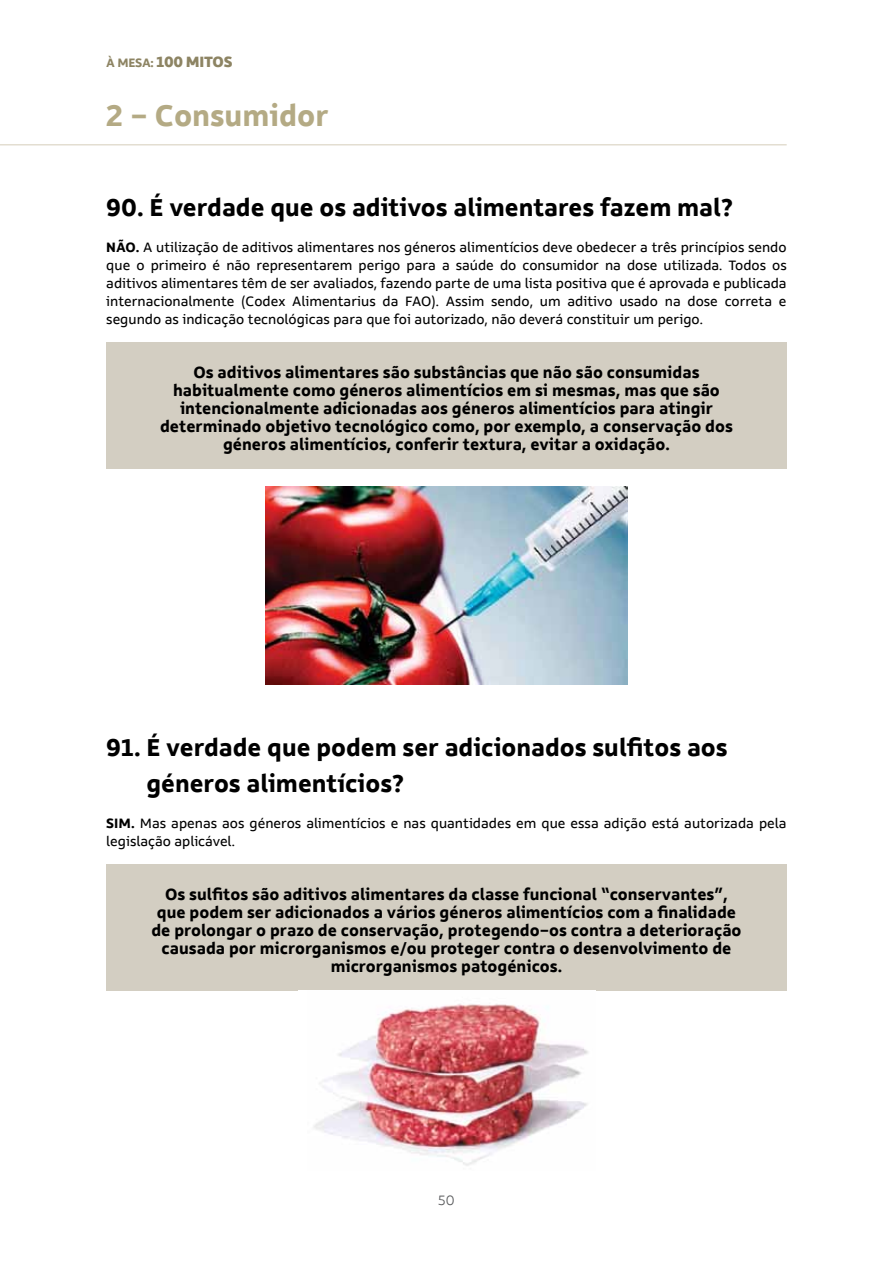
<style>
.page{position:relative;width:893px;height:1263px;background:#fff}
.page>*{position:absolute;margin:0;border:0;box-sizing:border-box;transform-origin:0 0}
.t1{font:700 33px "Rehn";color:#b4aa84}
.t2{font:700 27px/36px "Rehn";color:#000}
.t3{font:700 18px/18px "Rehn";color:#000;text-align:center}
.t4{font:800 16.5px "Rehn";letter-spacing:-.02em;color:#8d8463}
.t5{font:15px/18px "Rehn";color:#000;text-align:justify}
.t6{font:300 15px "Rehn";color:#58595b}
.s1{font-weight:700;font-size:13.5px}
.s2{font-weight:700}
</style>
<div class="page">
<div style="left:106px;top:342px;width:681px;height:126px;background:#d3cec2"></div>
<div style="left:106px;top:864px;width:681px;height:126px;background:#d3cec2"></div>
<img style="left:314px;top:1004px;width:274px;height:162px">
<img style="left:266px;top:486px;width:361px;height:198px">
<hr style="left:0;top:144px;width:787px;height:2px;background:#e3ded1">
<p class="t4" style="left:106px;top:50px;width:128px"><span class="s1">À MESA:</span> 100 MITOS</p>
<h1 class="t1" style="left:106px;top:93px;width:224px">2 - Consumidor</h1>
<h2 class="t2" style="left:106px;top:189px;width:628px">90. É verdade que os aditivos alimentares fazem mal?</h2>
<p class="t5" style="left:106px;top:238px;width:682px"><span class="s2">NÃO.</span> A utilização de aditivos alimentares nos géneros alimentícios deve obedecer a três princípios sendo que o primeiro é não representarem perigo para a saúde do consumidor na dose utilizada. Todos os aditivos alimentares têm de ser avaliados, fazendo parte de uma lista positiva que é aprovada e publicada internacionalmente (Codex Alimentarius da FAO). Assim sendo, um aditivo usado na dose correta e segundo as indicação tecnológicas para que foi autorizado, não deverá constituir um perigo.</p>
<p class="t3" style="left:160px;top:363px;width:574px">Os aditivos alimentares são substâncias que não são consumidas habitualmente como géneros alimentícios em si mesmas, mas que são intencionalmente adicionadas aos géneros alimentícios para atingir determinado objetivo tecnológico como, por exemplo, a conservação dos géneros alimentícios, conferir textura, evitar a oxidação.</p>
<h2 class="t2" style="left:147px;top:729px;width:583px;text-indent:-40px">91. É verdade que podem ser adicionados sulfitos aos géneros alimentícios?</h2>
<p class="t5" style="left:106px;top:814px;width:682px"><span class="s2">SIM.</span> Mas apenas aos géneros alimentícios e nas quantidades em que essa adição está autorizada pela legislação aplicável.</p>
<p class="t3" style="left:151px;top:885px;width:592px">Os sulfitos são aditivos alimentares da classe funcional “conservantes”, que podem ser adicionados a vários géneros alimentícios com a finalidade de prolongar o prazo de conservação, protegendo-os contra a deterioração causada por microrganismos e/ou proteger contra o desenvolvimento de microrganismos patogénicos.</p>
<p class="t6" style="left:438px;top:1191px;width:18px">50</p>
</div>
